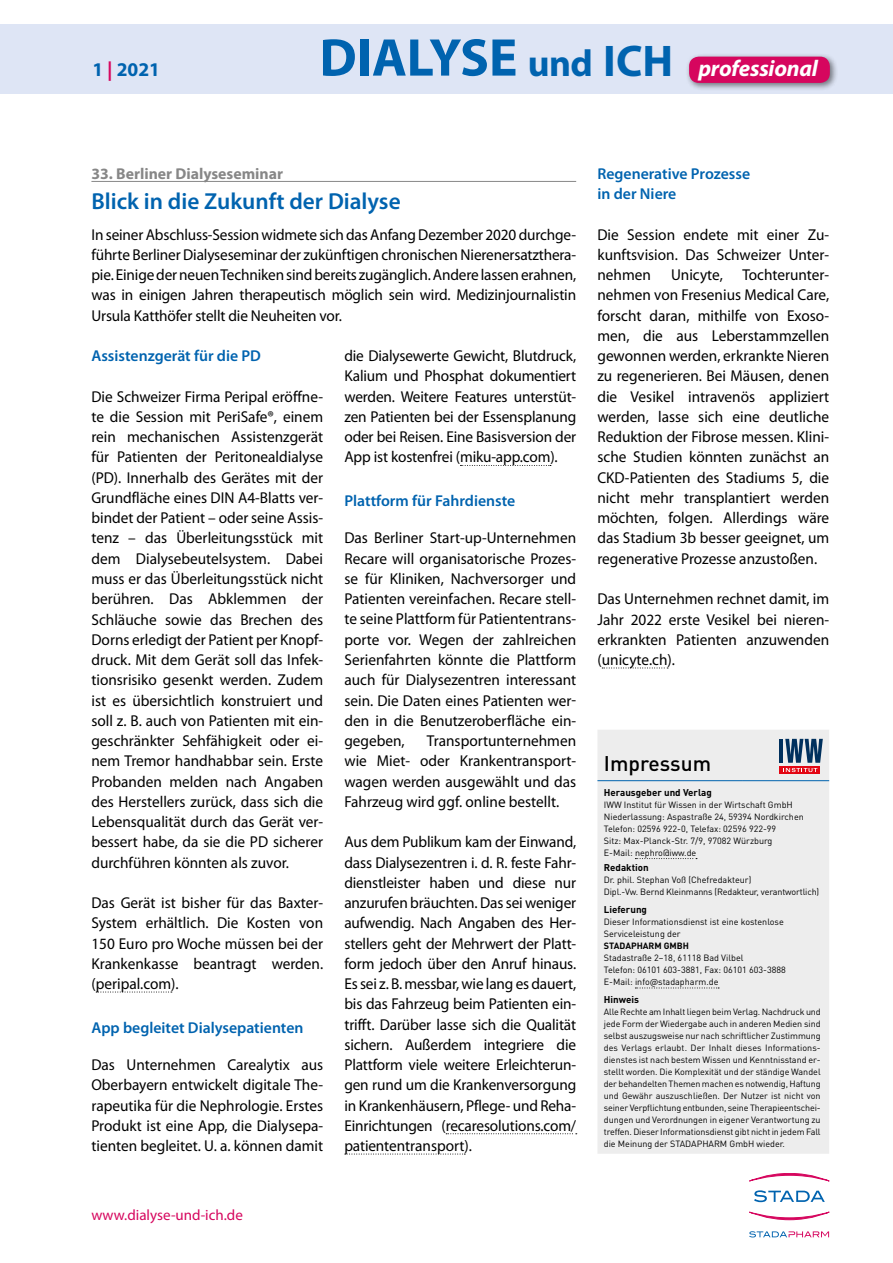
<style>
.page{position:relative;width:893px;height:1263px;background:#fff}
.page>*{position:absolute;margin:0;border:0;box-sizing:border-box;transform-origin:0 0}
.t1{font:600 23.25px "Myriad Pro";color:#0063af}
.t2{font:italic 700 22.8px "Myriad Pro";letter-spacing:-.01em;color:#fff}
.t3{font:500 21px "DIN Pro";color:#000}
.t4{font:700 19.5px "Myriad Pro";color:#0063af}
.t5{font:15.75px/20.2px "Myriad Pro";color:#000;text-align:justify}
.t6{font:600 15.75px/20.2px "Myriad Pro";color:#0063af}
.t7{font:700 15.75px "Myriad Pro";color:#878787}
.t8{font:15px "Myriad Pro";color:#d6065e}
.t9{font:700 9.75px "DIN Pro";color:#000}
.t10{font:9px/12px "DIN Pro";color:#000}
.t11{font:700 9px "DIN Pro";color:#000}
.s1{color:#d6065e}
.s2{font-style:normal;font-size:53.55px;color:#0063af}
.s3{font-style:normal;font-size:37.65px;color:#0063af}
.s4{font-style:normal;font-size:44.55px;color:#0063af}
</style>
<div class="page">
<div style="left:0;top:25px;width:893px;height:69px;background:#dee5f5"></div>
<svg style="left:749px;top:1231px;width:80px;height:6px"></svg>
<svg style="left:749px;top:1173px;width:80px;height:8px"></svg>
<svg style="left:749px;top:1212px;width:80px;height:8px"></svg>
<svg style="left:754px;top:1190px;width:71px;height:12px"></svg>
<div style="left:685px;top:53px;width:153px;height:38px;background:#000;opacity:.5"></div>
<div style="left:689px;top:57px;width:141px;height:26px;background:#d6065e;border-radius:10px"></div>
<div style="left:597px;top:730px;width:232px;height:424px;background:#ededed"></div>
<hr style="left:597px;top:780px;width:145px;height:1px;background:#0063af">
<hr style="left:742px;top:780px;width:87px;height:1px;background:#0063af">
<div style="left:779px;top:766px;width:41px;height:8px;background:#e30613"></div>
<hr style="left:779px;top:739px;width:4px;height:24px;background:#00305d">
<svg style="left:783px;top:739px;width:40px;height:33px"></svg>
<svg style="left:635px;top:858px;width:62px;height:1px"></svg>
<svg style="left:635px;top:987px;width:84px;height:1px"></svg>
<hr style="left:91px;top:181px;width:485px;height:1px;background:#878787">
<svg style="left:96px;top:992px;width:76px;height:1px"></svg>
<svg style="left:460px;top:465px;width:91px;height:1px"></svg>
<svg style="left:446px;top:1133px;width:131px;height:1px"></svg>
<svg style="left:345px;top:1154px;width:120px;height:1px"></svg>
<svg style="left:602px;top:668px;width:66px;height:1px"></svg>
<p class="t4" style="left:92px;top:58px;width:69px">1 <span class="s1">|</span> 2021</p>
<h2 class="t2" style="left:319px;top:56px;width:500px"><span class="s2">DIALYSE</span> <span class="s3">und</span> <span class="s4">ICH</span> professional</h2>
<p class="t7" style="left:91px;top:165px;width:193px">33. Berliner Dialyseseminar</p>
<h1 class="t1" style="left:91px;top:188px;width:311px">Blick in die Zukunft der Dialyse</h1>
<p class="t5" style="left:91px;top:225px;width:486px">In seiner Abschluss-Session widmete sich das Anfang Dezember 2020 durchge&shy;führte Berliner Dialyseseminar der zukünftigen chronischen Nierenersatzthera&shy;pie. Einige der neuen Techniken sind bereits zugänglich. Andere lassen erahnen, was in einigen Jahren therapeutisch möglich sein wird. Medizinjournalistin Ursula Katthöfer stellt die Neuheiten vor.</p>
<p class="t6" style="left:91px;top:346px;width:171px">Assistenzgerät für die PD</p>
<p class="t5" style="left:91px;top:387px;width:233px">Die Schweizer Firma Peripal eröffne&shy;te die Session mit PeriSafe®, einem rein mechanischen Assistenzgerät für Patienten der Peritonealdialyse (PD). Innerhalb des Gerätes mit der Grundfläche eines DIN A4-Blatts ver&shy;bindet der Patient – oder seine Assis&shy;tenz – das Überleitungsstück mit dem Dialysebeutelsystem. Dabei muss er das Überleitungsstück nicht berühren. Das Abklemmen der Schläuche sowie das Brechen des Dorns erledigt der Patient per Knopf&shy;druck. Mit dem Gerät soll das Infek&shy;tionsrisiko gesenkt werden. Zudem ist es übersichtlich konstruiert und soll z. B. auch von Patienten mit ein&shy;geschränkter Sehfähigkeit oder ei&shy;nem Tremor handhabbar sein. Erste Probanden melden nach Angaben des Herstellers zurück, dass sich die Lebensqualität durch das Gerät ver&shy;bessert habe, da sie die PD sicherer durchführen könnten als zuvor.</p>
<p class="t5" style="left:91px;top:893px;width:233px">Das Gerät ist bisher für das Baxter-System erhältlich. Die Kosten von 150 Euro pro Woche müssen bei der Krankenkasse beantragt werden. (peripal.com).</p>
<p class="t6" style="left:91px;top:1017px;width:214px">App begleitet Dialysepatienten</p>
<p class="t5" style="left:91px;top:1055px;width:233px">Das Unternehmen Carealytix aus Oberbayern entwickelt digitale The&shy;rapeutika für die Nephrologie. Erstes Produkt ist eine App, die Dialysepa&shy;tienten begleitet. U. a. können damit</p>
<p class="t5" style="left:344px;top:346px;width:233px">die Dialysewerte Gewicht, Blutdruck, Kalium und Phosphat dokumentiert werden. Weitere Features unterstüt&shy;zen Patienten bei der Essensplanung oder bei Reisen. Eine Basisversion der App ist kostenfrei (miku-app.com).</p>
<p class="t6" style="left:344px;top:491px;width:172px">Plattform für Fahrdienste</p>
<p class="t5" style="left:344px;top:528px;width:233px">Das Berliner Start-up-Unternehmen Recare will organisatorische Prozes&shy;se für Kliniken, Nachversorger und Patienten vereinfachen. Recare stell&shy;te seine Plattform für Patiententrans&shy;porte vor. Wegen der zahlreichen Serienfahrten könnte die Plattform auch für Dialysezentren interessant sein. Die Daten eines Patienten wer&shy;den in die Benutzeroberfläche ein&shy;gegeben,</p>
<p class="t5" style="left:344px;top:731px;width:233px;text-indent:83px">Transportunternehmen wie Miet- oder Krankentransport&shy;wagen werden ausgewählt und das Fahrzeug wird ggf. online bestellt.</p>
<p class="t5" style="left:344px;top:832px;width:233px">Aus dem Publikum kam der Einwand, dass Dialysezentren i. d. R. feste Fahr&shy;dienstleister haben und diese nur anzurufen bräuchten. Das sei weniger aufwendig. Nach Angaben des Her&shy;stellers geht der Mehrwert der Platt&shy;form jedoch über den Anruf hinaus.<br>Es sei z. B. messbar, wie lang es dauert, bis das Fahrzeug beim Patienten ein&shy;trifft. Darüber lasse sich die Qualität sichern. Außerdem integriere die Plattform viele weitere Erleichterun&shy;gen rund um die Krankenversorgung in Krankenhäusern, Pflege- und Reha-Einrichtungen (recaresolutions.com/ patiententransport).</p>
<p class="t6" style="left:597px;top:164px;width:154px">Regenerative Prozesse in der Niere</p>
<p class="t5" style="left:597px;top:225px;width:233px">Die Session endete mit einer Zu&shy;kunftsvision. Das Schweizer Unter&shy;nehmen</p>
<p class="t5" style="left:597px;top:265px;width:233px;text-indent:74px">Unicyte, Tochterunter&shy;nehmen von Fresenius Medical Care, forscht daran, mithilfe von Exoso&shy;men, die aus Leberstammzellen gewonnen werden, erkrankte Nieren zu regenerieren. Bei Mäusen, denen die Vesikel intravenös appliziert werden, lasse sich eine deutliche Reduktion der Fibrose messen. Klini&shy;sche Studien könnten zunächst an CKD-Patienten des Stadiums 5, die nicht mehr transplantiert werden möchten, folgen. Allerdings wäre das Stadium 3b besser geeignet, um regenerative Prozesse anzustoßen.</p>
<p class="t5" style="left:597px;top:589px;width:233px">Das Unternehmen rechnet damit, im Jahr 2022 erste Vesikel bei nieren&shy;erkrankten Patienten anzuwenden (unicyte.ch).</p>
<h3 class="t3" style="left:604px;top:749px;width:109px">Impressum</h3>
<p class="t9" style="left:604px;top:785px;width:110px">Herausgeber und Verlag</p>
<p class="t10" style="left:604px;top:798px;width:201px">IWW Institut für Wissen in der Wirtschaft GmbH Niederlassung: Aspastraße 24, 59394 Nordkirchen Telefon: 02596 922-0, Telefax: 02596 922-99<br>Sitz: Max-Planck-Str. 7/9, 97082 Würzburg<br>E-Mail: nephro@iww.de</p>
<p class="t9" style="left:604px;top:860px;width:46px">Redaktion</p>
<p class="t10" style="left:604px;top:873px;width:217px">Dr. phil. Stephan Voß (Chefredakteur)<br>Dipl.-Vw. Bernd Kleinmanns (Redakteur, verantwortlich)</p>
<p class="t9" style="left:604px;top:903px;width:45px">Lieferung</p>
<p class="t10" style="left:604px;top:915px;width:182px">Dieser Informationsdienst ist eine kostenlose<br>Serviceleistung der</p>
<p class="t11" style="left:604px;top:939px;width:87px">STADAPHARM GMBH</p>
<p class="t10" style="left:604px;top:951px;width:183px">Stadastraße 2–18, 61118 Bad Vilbel<br>Telefon: 06101 603-3881, Fax: 06101 603-3888<br>E-Mail: info@stadapharm.de</p>
<p class="t9" style="left:604px;top:993px;width:37px">Hinweis</p>
<p class="t10" style="left:604px;top:1006px;width:218px;text-align:justify">Alle Rechte am Inhalt liegen beim Verlag. Nachdruck und jede Form der Wiedergabe auch in anderen Medien sind selbst auszugsweise nur nach schriftlicher Zustimmung des Verlags erlaubt. Der Inhalt dieses Informations&shy;dienstes ist nach bestem Wissen und Kenntnisstand er&shy;stellt worden. Die Komplexität und der ständige Wandel der behandelten Themen machen es notwendig, Haftung und Gewähr auszuschließen. Der Nutzer ist nicht von seiner Verpflichtung entbunden, seine Therapieentschei&shy;dungen und Verordnungen in eigener Verantwortung zu treffen. Dieser Informationsdienst gibt nicht in jedem Fall die Meinung der STADAPHARM GmbH wieder.</p>
<p class="t8" style="left:91px;top:1207px;width:153px">www.dialyse-und-ich.de</p>
</div>
